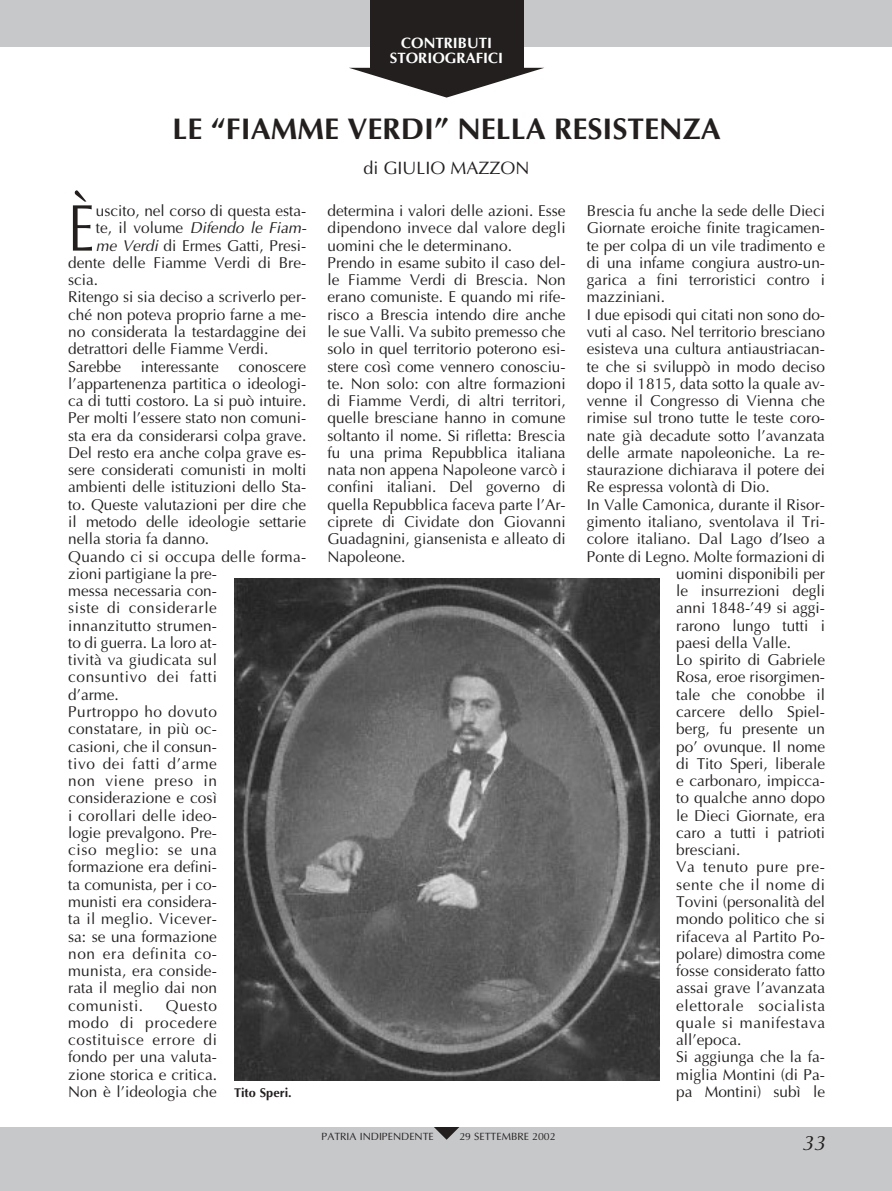
<style>
.page{position:relative;width:892px;height:1191px;background:#fff}
.page>*{position:absolute;margin:0;border:0;box-sizing:border-box;transform-origin:0 0}
.t1{font:66.45px "Optima";color:#231f1f;scale:.8 1}
.t2{font:700 30px "Optima";color:#231f1f}
.t3{font:italic 21px "Optima";color:#231f1f}
.t4{font:18px "Optima";color:#231f1f}
.t5{font:15.75px/17.2px "Optima";color:#231f1f;text-align:justify}
.t6{font:15.75px "Optima";letter-spacing:.04em;color:#231f1f}
.t7{font:15.75px "Optima";letter-spacing:.02em;color:#231f1f}
.t8{font:italic 15.75px "Optima";color:#231f1f}
.t9{font:15.75px "Optima";letter-spacing:.035em;color:#231f1f}
.t10{font:700 15px/15.1px "Optima";color:#fff;text-align:center}
.t11{font:700 12.75px "Optima";color:#231f1f}
.t12{font:10.5px "Optima";color:#231f1f}
.s1{font-style:normal}
.s2{font-style:italic}
</style>
<div class="page">
<div style="left:0;top:1127px;width:892px;height:63px;background:#c7c8ca"></div>
<div style="left:0;top:0;width:892px;height:47px;background:#c7c8ca"></div>
<div style="left:370px;top:0;width:153px;height:68px;background:#231f1f"></div>
<svg style="left:350px;top:68px;width:194px;height:30px"></svg>
<svg style="left:434px;top:1127px;width:25px;height:12px"></svg>
<img style="left:234px;top:578px;width:425px;height:502px">
<p class="t10" style="left:390px;top:37px;width:115px">CONTRIBUTI<br>STORIOGRAFICI</p>
<h2 class="t2" style="left:172px;top:117px;width:550px">LE “FIAMME VERDI” NELLA RESISTENZA</h2>
<p class="t4" style="left:364px;top:161px;width:167px">di GIULIO MAZZON</p>
<h1 class="t1" style="left:68px;top:200px;width:35px">È</h1>
<p class="t5" style="left:96px;top:204px;width:212px">uscito, nel corso di questa esta-</p>
<p class="t8" style="left:96px;top:221px;width:212px"><span class="s1">te, il volume</span> Difendo le Fiam-</p>
<p class="t5" style="left:96px;top:238px;width:212px"><span class="s2">me Verdi</span> di Ermes Gatti, Presi-</p>
<p class="t5" style="left:68px;top:255px;width:240px">dente delle Fiamme Verdi di Bre-</p>
<p class="t5" style="left:68px;top:273px;width:32px">scia.</p>
<p class="t5" style="left:68px;top:290px;width:240px">Ritengo si sia deciso a scriverlo per-</p>
<p class="t5" style="left:68px;top:307px;width:240px">ché non poteva proprio farne a me-</p>
<p class="t5" style="left:68px;top:324px;width:240px">no considerata la testardaggine dei</p>
<p class="t5" style="left:68px;top:342px;width:202px">detrattori delle Fiamme Verdi.</p>
<p class="t5" style="left:68px;top:359px;width:240px">Sarebbe interessante conoscere</p>
<p class="t5" style="left:68px;top:376px;width:240px">l’appartenenza partitica o ideologi-</p>
<p class="t5" style="left:68px;top:393px;width:240px">ca di tutti costoro. La si può intuire.</p>
<p class="t5" style="left:68px;top:411px;width:240px">Per molti l’essere stato non comuni-</p>
<p class="t5" style="left:68px;top:428px;width:240px">sta era da considerarsi colpa grave.</p>
<p class="t5" style="left:68px;top:445px;width:240px">Del resto era anche colpa grave es-</p>
<p class="t5" style="left:68px;top:463px;width:240px">sere considerati comunisti in molti</p>
<p class="t5" style="left:68px;top:480px;width:240px">ambienti delle istituzioni dello Sta-</p>
<p class="t5" style="left:68px;top:497px;width:240px">to. Queste valutazioni per dire che</p>
<p class="t5" style="left:68px;top:514px;width:240px">il metodo delle ideologie settarie</p>
<p class="t5" style="left:68px;top:532px;width:143px">nella storia fa danno.</p>
<p class="t7" style="left:68px;top:549px;width:240px">Quando ci si occupa delle forma-</p>
<p class="t5" style="left:68px;top:566px;width:150px">zioni partigiane la pre-</p>
<p class="t5" style="left:68px;top:583px;width:150px">messa necessaria con-</p>
<p class="t6" style="left:68px;top:601px;width:150px">siste di considerarle</p>
<p class="t7" style="left:68px;top:618px;width:150px">innanzitutto strumen-</p>
<p class="t5" style="left:68px;top:635px;width:150px">to di guerra. La loro at-</p>
<p class="t5" style="left:68px;top:652px;width:150px">tività va giudicata sul</p>
<p class="t6" style="left:68px;top:670px;width:150px">consuntivo dei fatti</p>
<p class="t5" style="left:68px;top:687px;width:52px">d’arme.</p>
<p class="t9" style="left:68px;top:705px;width:150px">Purtroppo ho dovuto</p>
<p class="t5" style="left:68px;top:721px;width:150px">constatare, in più oc-</p>
<p class="t5" style="left:68px;top:739px;width:150px">casioni, che il consun-</p>
<p class="t6" style="left:68px;top:757px;width:150px">tivo dei fatti d’arme</p>
<p class="t6" style="left:68px;top:774px;width:150px">non viene preso in</p>
<p class="t5" style="left:68px;top:791px;width:150px">considerazione e così</p>
<p class="t7" style="left:68px;top:808px;width:150px">i corollari delle ideo-</p>
<p class="t5" style="left:68px;top:825px;width:150px">logie prevalgono. Pre-</p>
<p class="t6" style="left:68px;top:843px;width:150px">ciso meglio: se una</p>
<p class="t5" style="left:68px;top:860px;width:150px">formazione era defini-</p>
<p class="t5" style="left:68px;top:877px;width:150px">ta comunista, per i co-</p>
<p class="t5" style="left:68px;top:894px;width:150px">munisti era considera-</p>
<p class="t7" style="left:68px;top:912px;width:150px">ta il meglio. Vicever-</p>
<p class="t5" style="left:68px;top:929px;width:150px">sa: se una formazione</p>
<p class="t6" style="left:68px;top:947px;width:150px">non era definita co-</p>
<p class="t5" style="left:68px;top:963px;width:150px">munista, era conside-</p>
<p class="t5" style="left:68px;top:980px;width:150px">rata il meglio dai non</p>
<p class="t6" style="left:68px;top:998px;width:77px">comunisti.</p>
<p class="t5" style="left:68px;top:998px;width:150px;text-indent:98px">Questo modo di procedere costituisce errore di fondo per una valuta&shy;zione storica e critica.<br>Non è l’ideologia che</p>
<p class="t11" style="left:234px;top:1087px;width:59px">Tito Speri.</p>
<p class="t5" style="left:328px;top:204px;width:240px;text-align:left">determina i valori delle azioni. Esse dipendono invece dal valore degli uomini che le determinano.<br>Prendo in esame subito il caso del&shy;le Fiamme Verdi di Brescia. Non erano comuniste. E quando mi rife&shy;risco a Brescia intendo dire anche le sue Valli. Va subito premesso che solo in quel territorio poterono esi&shy;stere così come vennero conosciu&shy;te. Non solo: con altre formazioni di Fiamme Verdi, di altri territori, quelle bresciane hanno in comune soltanto il nome. Si rifletta: Brescia fu una prima Repubblica italiana nata non appena Napoleone varcò i confini italiani. Del governo di quella Repubblica faceva parte l’Ar&shy;ciprete di Cividate don Giovanni Guadagnini, giansenista e alleato di Napoleone.</p>
<p class="t5" style="left:587px;top:204px;width:240px">Brescia fu anche la sede delle Dieci</p>
<p class="t5" style="left:587px;top:221px;width:240px">Giornate eroiche finite tragicamen-</p>
<p class="t5" style="left:587px;top:238px;width:240px">te per colpa di un vile tradimento e</p>
<p class="t5" style="left:587px;top:255px;width:240px">di una infame congiura austro-un-</p>
<p class="t5" style="left:587px;top:273px;width:240px">garica a fini terroristici contro i</p>
<p class="t5" style="left:587px;top:290px;width:80px">mazziniani.</p>
<p class="t5" style="left:587px;top:307px;width:240px">I due episodi qui citati non sono do-</p>
<p class="t5" style="left:587px;top:324px;width:240px">vuti al caso. Nel territorio bresciano</p>
<p class="t5" style="left:587px;top:342px;width:240px">esisteva una cultura antiaustriacan-</p>
<p class="t5" style="left:587px;top:359px;width:240px">te che si sviluppò in modo deciso</p>
<p class="t5" style="left:587px;top:376px;width:240px">dopo il 1815, data sotto la quale av-</p>
<p class="t5" style="left:587px;top:393px;width:240px">venne il Congresso di Vienna che</p>
<p class="t5" style="left:587px;top:411px;width:240px">rimise sul trono tutte le teste coro-</p>
<p class="t5" style="left:587px;top:428px;width:240px">nate già decadute sotto l’avanzata</p>
<p class="t5" style="left:587px;top:445px;width:240px">delle armate napoleoniche. La re-</p>
<p class="t5" style="left:587px;top:463px;width:240px">staurazione dichiarava il potere dei</p>
<p class="t5" style="left:587px;top:480px;width:184px">Re espressa volontà di Dio.</p>
<p class="t5" style="left:587px;top:497px;width:240px">In Valle Camonica, durante il Risor-</p>
<p class="t5" style="left:587px;top:514px;width:240px">gimento italiano, sventolava il Tri-</p>
<p class="t5" style="left:587px;top:532px;width:240px">colore italiano. Dal Lago d’Iseo a</p>
<p class="t5" style="left:587px;top:549px;width:240px">Ponte di Legno. Molte formazioni di</p>
<p class="t5" style="left:676px;top:566px;width:150px">uomini disponibili per</p>
<p class="t5" style="left:676px;top:583px;width:150px">le insurrezioni degli</p>
<p class="t5" style="left:676px;top:601px;width:150px">anni 1848-’49 si aggi-</p>
<p class="t5" style="left:676px;top:618px;width:150px">rarono lungo tutti i</p>
<p class="t5" style="left:676px;top:635px;width:116px">paesi della Valle.</p>
<p class="t5" style="left:676px;top:652px;width:150px">Lo spirito di Gabriele</p>
<p class="t5" style="left:676px;top:670px;width:150px">Rosa, eroe risorgimen-</p>
<p class="t5" style="left:676px;top:687px;width:150px">tale che conobbe il</p>
<p class="t5" style="left:676px;top:704px;width:150px">carcere dello Spiel-</p>
<p class="t5" style="left:676px;top:721px;width:150px">berg, fu presente un</p>
<p class="t5" style="left:676px;top:739px;width:150px">po’ ovunque. Il nome</p>
<p class="t5" style="left:676px;top:756px;width:150px">di Tito Speri, liberale</p>
<p class="t5" style="left:676px;top:773px;width:150px">e carbonaro, impicca-</p>
<p class="t5" style="left:676px;top:791px;width:150px">to qualche anno dopo</p>
<p class="t5" style="left:676px;top:808px;width:150px">le Dieci Giornate, era</p>
<p class="t5" style="left:676px;top:825px;width:150px">caro a tutti i patrioti</p>
<p class="t5" style="left:676px;top:842px;width:66px">bresciani.</p>
<p class="t6" style="left:676px;top:860px;width:150px">Va tenuto pure pre-</p>
<p class="t6" style="left:676px;top:877px;width:150px">sente che il nome di</p>
<p class="t5" style="left:676px;top:894px;width:150px">Tovini (personalità del</p>
<p class="t5" style="left:676px;top:911px;width:150px">mondo politico che si</p>
<p class="t5" style="left:676px;top:929px;width:150px">rifaceva al Partito Po-</p>
<p class="t5" style="left:676px;top:946px;width:150px">polare) dimostra come</p>
<p class="t5" style="left:676px;top:963px;width:150px">fosse considerato fatto</p>
<p class="t5" style="left:676px;top:980px;width:150px">assai grave l’avanzata</p>
<p class="t6" style="left:676px;top:998px;width:150px">elettorale socialista</p>
<p class="t6" style="left:676px;top:1016px;width:150px">quale si manifestava</p>
<p class="t5" style="left:676px;top:1032px;width:67px">all’epoca.</p>
<p class="t5" style="left:676px;top:1050px;width:150px">Si aggiunga che la fa-</p>
<p class="t5" style="left:676px;top:1067px;width:150px">miglia Montini (di Pa-</p>
<p class="t5" style="left:676px;top:1084px;width:150px">pa Montini) subì le</p>
<p class="t12" style="left:322px;top:1131px;width:114px">PATRIA INDIPENDENTE</p>
<p class="t12" style="left:459px;top:1131px;width:98px">29 SETTEMBRE 2002</p>
<h3 class="t3" style="left:802px;top:1134px;width:25px">33</h3>
</div>
